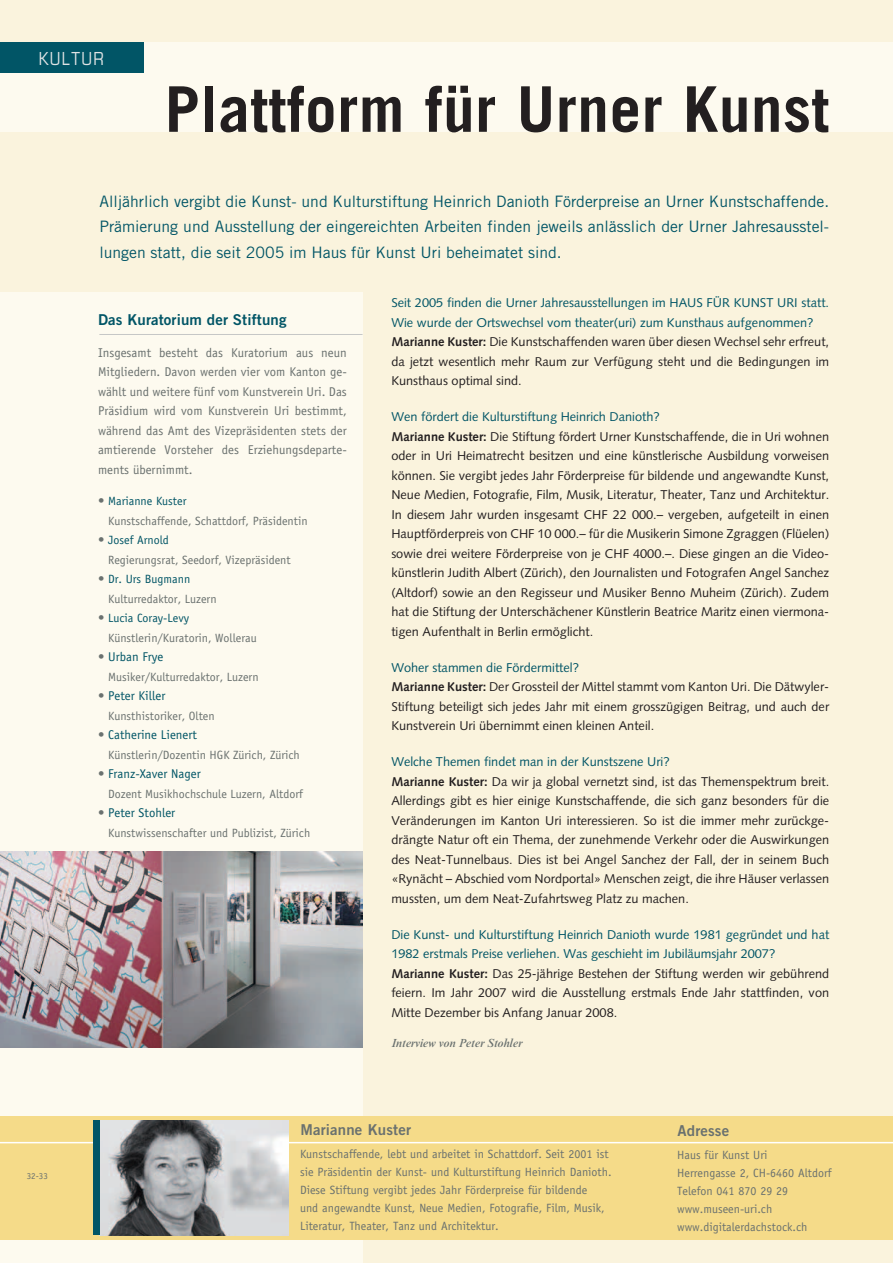
<style>
.page{position:relative;width:893px;height:1263px;background:#faf3dd}
.page>*{position:absolute;margin:0;border:0;box-sizing:border-box;transform-origin:0 0}
.Grundtext{font:700 63px "Trade Gothic";letter-spacing:.01em;color:#231f20}
.t1{font:condensed 18px "Eurostile";letter-spacing:.075em;color:#e0e3e4}
.Lead{font:15.75px/25.5px "Trade Gothic";color:#015566;text-align:justify}
.t2{font:15px "Trade Gothic Bold Two";letter-spacing:.01em;color:#015566}
.t3{font:15px "Trade Gothic Bold Two";letter-spacing:.01em;color:#6a716f}
.Grundtext_2sp{font:12.75px/19.5px "Syntax";color:#231f20;text-align:justify}
.Grundtext_2sp-2{font:12.75px/19.5px "Syntax";color:#015566}
.t4{font:12.75px/19.5px "Officina Sans";color:#6a716f;text-align:justify}
.t5{font:12.75px "Officina Sans";color:#015566}
.Grundtext-2{font:12.75px "Syntax";color:#015566}
.t6{font:12px/18px "Officina Sans";color:#6a716f}
.Grundtext_2sp-3{font:italic 500 12px "Times NRMT";color:#6a716f}
.t7{font:9px "Officina Sans";color:#6a716f}
.s1{font-size:12.75px}
.s2{color:#015566}
.s3{color:#6a716f}
.s4{font-weight:700}
</style>
<div class="page">
<div style="left:0;top:293px;width:363px;height:970px;background:#fdfaef"></div>
<hr style="left:99px;top:334px;width:264px;height:1px;background:#c6c7c6">
<div style="left:0;top:42px;width:893px;height:89px;background:#fdfaef"></div>
<div style="left:0;top:1116px;width:893px;height:123px;background:#f5db89"></div>
<hr style="left:0;top:1142px;width:893px;height:1px;background:#fff">
<div style="left:0;top:42px;width:143px;height:31px;background:#015566"></div>
<img style="left:0;top:852px;width:362px;height:195px">
<img style="left:99px;top:1120px;width:189px;height:115px">
<div style="left:93px;top:1120px;width:6px;height:115px;background:#015566"></div>
<p class="t1" style="left:39px;top:48px;width:67px">KULTUR</p>
<p class="Grundtext" style="left:165px;top:71px;width:666px">Plattform für Urner Kunst</p>
<p class="Lead" style="left:99px;top:188px;width:731px">Alljährlich vergibt die Kunst- und Kulturstiftung Heinrich Danioth Förderpreise an Urner Kunstschaffende.<br>Prämierung und Ausstellung der eingereichten Arbeiten finden jeweils anlässlich der Urner Jahresausstel&shy;lungen statt, die seit 2005 im Haus für Kunst Uri beheimatet sind.</p>
<p class="t7" style="left:27px;top:1170px;width:23px">32-33</p>
<p class="t2" style="left:98px;top:310px;width:190px">Das Kuratorium der Stiftung</p>
<p class="t4" style="left:98px;top:343px;width:250px">Insgesamt besteht das Kuratorium aus neun Mitgliedern. Davon werden vier vom Kanton ge&shy;wählt und weitere fünf vom Kunstverein Uri. Das Präsidium wird vom Kunstverein Uri bestimmt, während das Amt des Vizepräsidenten stets der amtierende Vorsteher des Erziehungsdeparte&shy;ments übernimmt.</p>
<p class="t6" style="left:108px;top:491px;width:201px;line-height:19.5px;text-indent:-10px"><span class="s1">•</span> <span class="s2">Marianne Kuster<br></span>Kunstschaffende, Schattdorf, Präsidentin</p>
<p class="t6" style="left:108px;top:530px;width:184px;line-height:19.5px;text-indent:-10px"><span class="s1">•</span> <span class="s2">Josef Arnold<br></span>Regierungsrat, Seedorf, Vizepräsident</p>
<p class="t6" style="left:108px;top:569px;width:110px;line-height:19.5px;text-indent:-10px"><span class="s1">•</span> <span class="s2">Dr. Urs Bugmann<br></span>Kulturredaktor, Luzern</p>
<p class="t6" style="left:108px;top:608px;width:150px;line-height:19.5px;text-indent:-10px"><span class="s1">•</span> <span class="s2">Lucia Coray-Levy<br></span>Künstlerin/Kuratorin, Wollerau</p>
<p class="t5" style="left:98px;top:649px;width:67px"><span class="s3">•</span> Urban Frye</p>
<p class="t6" style="left:108px;top:668px;width:152px">Musiker/Kulturredaktor, Luzern</p>
<p class="t5" style="left:98px;top:688px;width:69px"><span class="s3">•</span> Peter Killer</p>
<p class="t6" style="left:108px;top:707px;width:108px">Kunsthistoriker, Olten</p>
<p class="t5" style="left:98px;top:727px;width:100px"><span class="s3">•</span> Catherine Lienert</p>
<p class="t6" style="left:108px;top:746px;width:193px">Künstlerin/Dozentin HGK Zürich, Zürich</p>
<p class="t5" style="left:98px;top:766px;width:104px"><span class="s3">•</span> Franz-Xaver Nager</p>
<p class="t6" style="left:108px;top:785px;width:196px">Dozent Musikhochschule Luzern, Altdorf</p>
<p class="t5" style="left:98px;top:805px;width:79px"><span class="s3">•</span> Peter Stohler</p>
<p class="t6" style="left:108px;top:824px;width:204px">Kunstwissenschafter und Publizist, Zürich</p>
<p class="Grundtext_2sp-2" style="left:391px;top:293px;width:439px">Seit 2005 finden die Urner Jahresausstellungen im HAUS FÜR KUNST URI statt.<br>Wie wurde der Ortswechsel vom theater(uri) zum Kunsthaus aufgenommen?</p>
<p class="Grundtext_2sp" style="left:391px;top:332px;width:439px"><span class="s4">Marianne Kuster:</span> Die Kunstschaffenden waren über diesen Wechsel sehr erfreut, da jetzt wesentlich mehr Raum zur Verfügung steht und die Bedingungen im Kunsthaus optimal sind.</p>
<p class="Grundtext_2sp-2" style="left:391px;top:407px;width:270px">Wen fördert die Kulturstiftung Heinrich Danioth?</p>
<p class="Grundtext_2sp" style="left:391px;top:427px;width:439px"><span class="s4">Marianne Kuster:</span> Die Stiftung fördert Urner Kunstschaffende, die in Uri wohnen oder in Uri Heimatrecht besitzen und eine künstlerische Ausbildung vorweisen können. Sie vergibt jedes Jahr Förderpreise für bildende und angewandte Kunst, Neue Medien, Fotografie, Film, Musik, Literatur, Theater, Tanz und Architektur.<br>In diesem Jahr wurden insgesamt CHF 22 000.– vergeben, aufgeteilt in einen Hauptförderpreis von CHF 10 000.– für die Musikerin Simone Zgraggen (Flüelen) sowie drei weitere Förderpreise von je CHF 4000.–. Diese gingen an die Video&shy;künstlerin Judith Albert (Zürich), den Journalisten und Fotografen Angel Sanchez (Altdorf) sowie an den Regisseur und Musiker Benno Muheim (Zürich). Zudem hat die Stiftung der Unterschächener Künstlerin Beatrice Maritz einen viermona&shy;tigen Aufenthalt in Berlin ermöglicht.</p>
<p class="Grundtext-2" style="left:391px;top:660px;width:189px">Woher stammen die Fördermittel?</p>
<p class="Grundtext_2sp" style="left:391px;top:677px;width:439px"><span class="s4">Marianne Kuster:</span> Der Grossteil der Mittel stammt vom Kanton Uri. Die Dätwyler-Stiftung beteiligt sich jedes Jahr mit einem grosszügigen Beitrag, und auch der Kunstverein Uri übernimmt einen kleinen Anteil.</p>
<p class="Grundtext-2" style="left:391px;top:754px;width:280px">Welche Themen findet man in der Kunstszene Uri?</p>
<p class="Grundtext_2sp" style="left:391px;top:772px;width:439px"><span class="s4">Marianne Kuster:</span> Da wir ja global vernetzt sind, ist das Themenspektrum breit.<br>Allerdings gibt es hier einige Kunstschaffende, die sich ganz besonders für die Veränderungen im Kanton Uri interessieren. So ist die immer mehr zurückge&shy;drängte Natur oft ein Thema, der zunehmende Verkehr oder die Auswirkungen des Neat-Tunnelbaus. Dies ist bei Angel Sanchez der Fall, der in seinem Buch «Rynächt – Abschied vom Nordportal» Menschen zeigt, die ihre Häuser verlassen mussten, um dem Neat-Zufahrtsweg Platz zu machen.</p>
<p class="Grundtext_2sp-2" style="left:391px;top:925px;width:439px">Die Kunst- und Kulturstiftung Heinrich Danioth wurde 1981 gegründet und hat<br>1982 erstmals Preise verliehen. Was geschieht im Jubiläumsjahr 2007?</p>
<p class="Grundtext_2sp" style="left:391px;top:964px;width:439px"><span class="s4">Marianne Kuster:</span> Das 25-jährige Bestehen der Stiftung werden wir gebührend feiern. Im Jahr 2007 wird die Ausstellung erstmals Ende Jahr stattfinden, von Mitte Dezember bis Anfang Januar 2008.</p>
<p class="Grundtext_2sp-3" style="left:391px;top:1036px;width:132px">Interview von Peter Stohler</p>
<p class="t3" style="left:301px;top:1121px;width:112px">Marianne Kuster</p>
<p class="t6" style="left:300px;top:1145px;width:313px">Kunstschaffende, lebt und arbeitet in Schattdorf. Seit 2001 ist sie Präsidentin der Kunst- und Kulturstiftung Heinrich Danioth.<br>Diese Stiftung vergibt jedes Jahr Förderpreise für bildende<br>und angewandte Kunst, Neue Medien, Fotografie, Film, Musik, Literatur, Theater, Tanz und Architektur.</p>
<p class="t3" style="left:678px;top:1121px;width:53px">Adresse</p>
<p class="t6" style="left:677px;top:1146px;width:92px">Haus für Kunst Uri</p>
<p class="t6" style="left:677px;top:1164px;width:156px">Herrengasse 2, CH-6460 Altdorf</p>
<p class="t6" style="left:677px;top:1182px;width:113px">Telefon 041 870 29 29</p>
<p class="t6" style="left:677px;top:1200px;width:97px">www.museen-uri.ch</p>
<p class="t6" style="left:677px;top:1218px;width:132px">www.digitalerdachstock.ch</p>
</div>
